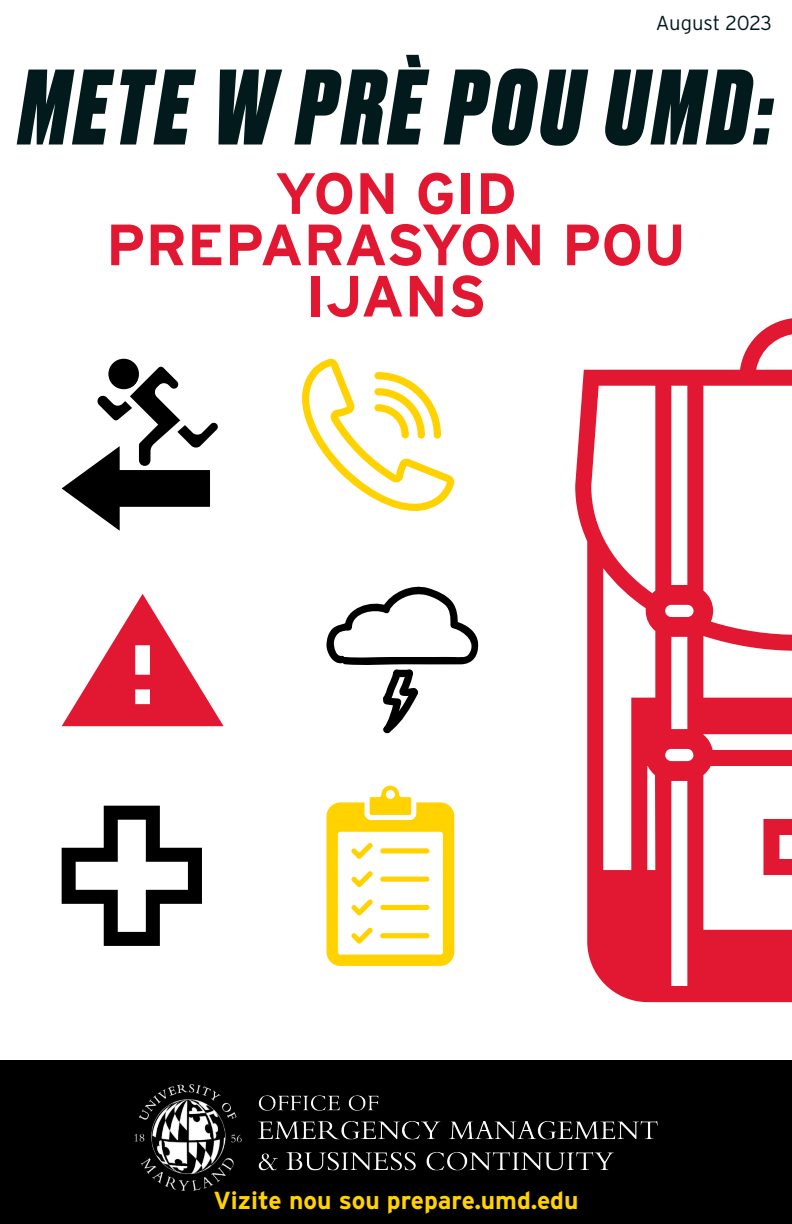
<style>
.page{position:relative;width:792px;height:1224px;background:#fff}
.page>*{position:absolute;margin:0;border:0;box-sizing:border-box;transform-origin:0 0}
.t1{font:italic 800 100.8px "Druk";letter-spacing:.06em;color:#021a1c}
.t2{font:700 58px/51.4px "Interstate";color:#e21833;text-align:center}
.t3{font:700 24.6px "Interstate";color:#ffd200}
.t4{font:300 20.2px "Interstate";letter-spacing:-.01em;color:#021a1c}
</style>
<div class="page">
<svg style="left:575px;top:318px;width:217px;height:684px"></svg>
<svg style="left:671px;top:986px;width:16px;height:1px"></svg>
<svg style="left:763px;top:819px;width:29px;height:56px"></svg>
<svg style="left:62px;top:359px;width:156px;height:172px"></svg>
<svg style="left:62px;top:594px;width:161px;height:132px"></svg>
<svg style="left:326px;top:586px;width:152px;height:148px"></svg>
<svg style="left:62px;top:806px;width:140px;height:140px"></svg>
<svg style="left:326px;top:786px;width:128px;height:180px"></svg>
<svg style="left:302px;top:359px;width:152px;height:152px"></svg>
<div style="left:0;top:1060px;width:792px;height:164px;background:#000"></div>
<img style="left:135px;top:1085px;width:522px;height:106px">
<p class="t4" style="left:655px;top:11px;width:117px">August 2023</p>
<h1 class="t1" style="left:19px;top:37px;width:754px">METE W PRÈ POU UMD:</h1>
<h2 class="t2" style="left:106px;top:167px;width:581px">YON GID<br>PREPARASYON POU<br>IJANS</h2>
<p class="t3" style="left:213px;top:1186px;width:366px">Vizite nou sou prepare.umd.edu</p>
</div>
